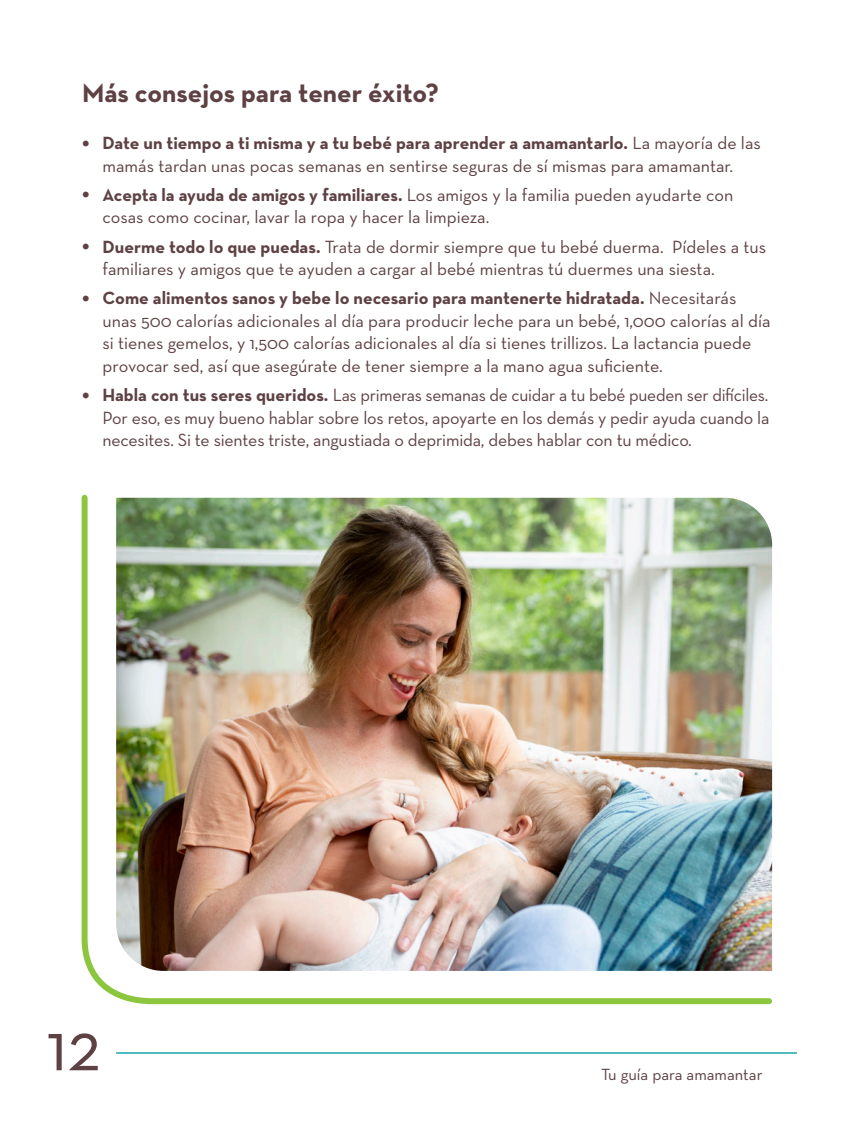
<style>
.page{position:relative;width:851px;height:1134px;background:#fff}
.page>*{position:absolute;margin:0;border:0;box-sizing:border-box;transform-origin:0 0}
.t1{font:72px "Neutraface Text";color:#5e4143}
.Chapter_Header{font:700 27px "Neutraface Text";color:#5e4143}
.t2{font:18px/22.5px "Neutraface Text";color:#5e4143}
.t3{font:16.5px "Neutraface Text";color:#5e4143}
.s1{font-weight:700;font-size:27px}
.s2{font-weight:700}
</style>
<div class="page">
<svg style="left:81px;top:494px;width:692px;height:511px"></svg>
<img style="left:116px;top:498px;width:656px;height:473px">
<hr style="left:116px;top:1052px;width:681px;height:2px;background:#18a7ac">
<h3 class="Chapter_Header" style="left:82px;top:75px;width:358px">Más consejos para tener éxito?</h3>
<p class="t2" style="left:82px;top:131px;width:680px;text-align:center"><span class="s1">•</span> <span class="s2">Date un tiempo a ti misma y a tu bebé para aprender a amamantarlo.</span> La mayoría de las mamás tardan unas pocas semanas en sentirse seguras de sí mismas para amamantar.</p>
<p class="t2" style="left:102px;top:183px;width:632px;text-indent:-20px"><span class="s1">•</span> <span class="s2">Acepta la ayuda de amigos y familiares.</span> Los amigos y la familia pueden ayudarte con cosas como cocinar, lavar la ropa y hacer la limpieza.</p>
<p class="t2" style="left:102px;top:235px;width:665px;text-indent:-20px"><span class="s1">•</span> <span class="s2">Duerme todo lo que puedas.</span> Trata de dormir siempre que tu bebé duerma. Pídeles a tus familiares y amigos que te ayuden a cargar al bebé mientras tú duermes una siesta.</p>
<p class="t2" style="left:102px;top:287px;width:669px;text-indent:-20px"><span class="s1">•</span> <span class="s2">Come alimentos sanos y bebe lo necesario para mantenerte hidratada.</span> Necesitarás unas 500 calorías adicionales al día para producir leche para un bebé, 1,000 calorías al día si tienes gemelos, y 1,500 calorías adicionales al día si tienes trillizos. La lactancia puede provocar sed, así que asegúrate de tener siempre a la mano agua suficiente.</p>
<p class="t2" style="left:102px;top:383px;width:668px;text-align:justify;text-indent:-20px"><span class="s1">•</span> <span class="s2">Habla con tus seres queridos.</span> Las primeras semanas de cuidar a tu bebé pueden ser difíciles.<br>Por eso, es muy bueno hablar sobre los retos, apoyarte en los demás y pedir ayuda cuando la necesites. Si te sientes triste, angustiada o deprimida, debes hablar con tu médico.</p>
<h1 class="t1" style="left:47px;top:1001px;width:56px">12</h1>
<p class="t3" style="left:601px;top:1064px;width:163px">Tu guía para amamantar</p>
</div>
